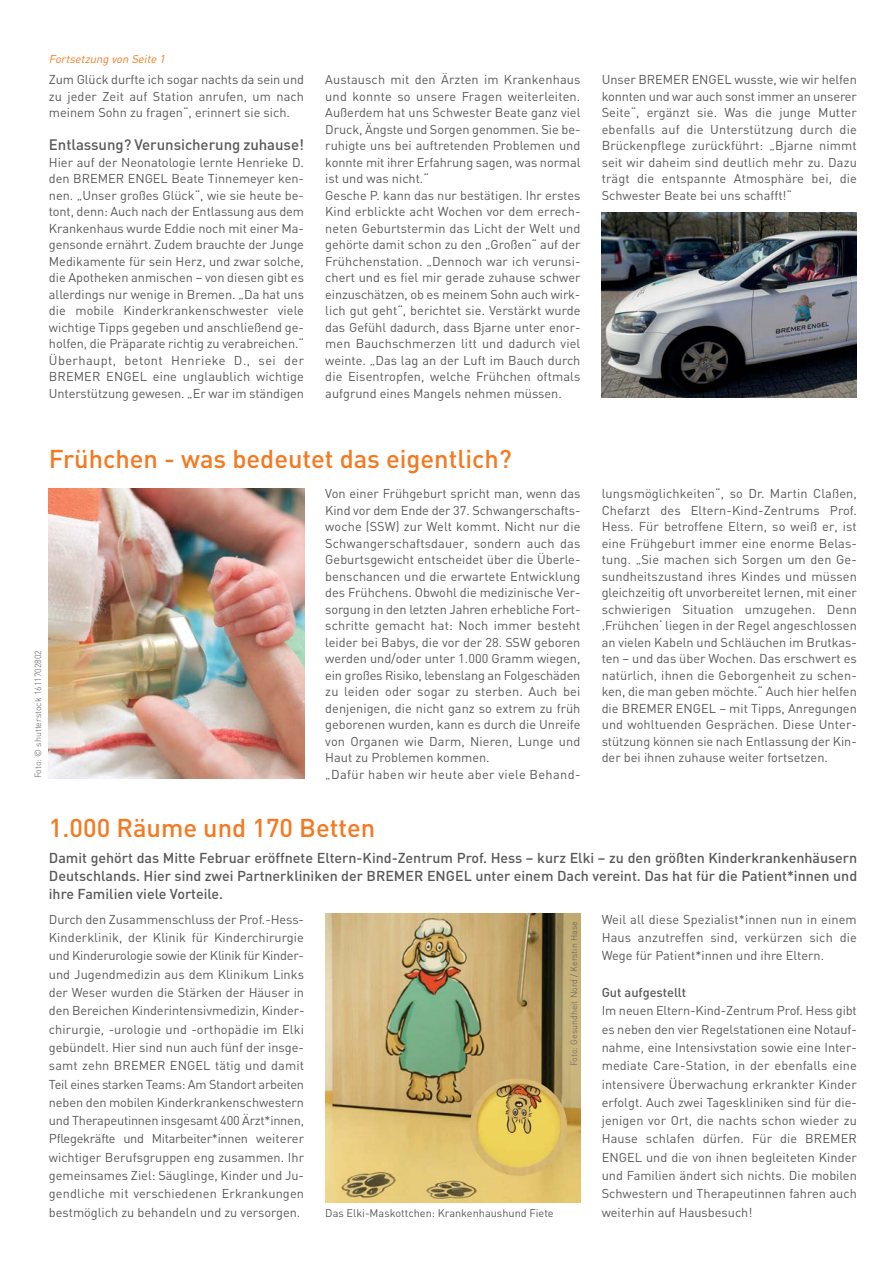
<style>
.page{position:relative;width:893px;height:1263px;background:#fff}
.page>*{position:absolute;margin:0;border:0;box-sizing:border-box;transform-origin:0 0}
.t1{font:500 25.5px "DIN";color:#f47920}
.t2{font:500 15px "DIN";letter-spacing:-.005em;color:#58595b}
.t3{font:500 14.25px/18px "DIN";color:#58595b;text-align:justify}
.t4{font:12.75px/16.5px "DIN";color:#58595b;text-align:justify}
.t5{font:500 12.75px "DIN";color:#58595b}
.t6{font:italic 11.25px "DIN";color:#f47920}
.t7{font:10.95px "DIN";color:#58595b}
.t8{font:300 8.85px "DIN";color:#58595b}
</style>
<div class="page">
<img style="left:325px;top:914px;width:255px;height:289px">
<img style="left:49px;top:489px;width:255px;height:289px">
<img style="left:602px;top:212px;width:255px;height:186px">
<img style="left:470px;top:1078px;width:97px;height:98px;border-radius:50%">
<p class="t6" style="left:49px;top:52px;width:121px">Fortsetzung von Seite 1</p>
<p class="t4" style="left:49px;top:71px;width:257px">Zum Glück durfte ich sogar nachts da sein und zu jeder Zeit auf Station anrufen, um nach meinem Sohn zu fragen“, erinnert sie sich.</p>
<p class="t2" style="left:49px;top:140px;width:257px">Entlassung? Verunsicherung zuhause!</p>
<p class="t4" style="left:49px;top:154px;width:257px">Hier auf der Neonatologie lernte Henrieke D. den BREMER ENGEL Beate Tinnemeyer ken&shy;nen. „Unser großes Glück“, wie sie heute be&shy;tont, denn: Auch nach der Entlassung aus dem Krankenhaus wurde Eddie noch mit einer Ma&shy;gensonde ernährt. Zudem brauchte der Junge Medikamente für sein Herz, und zwar solche, die Apotheken anmischen – von diesen gibt es allerdings nur wenige in Bremen. „Da hat uns die mobile Kinderkrankenschwester viele wichtige Tipps gegeben und anschließend ge&shy;holfen, die Präparate richtig zu verabreichen.“ Überhaupt, betont Henrieke D., sei der BREMER ENGEL eine unglaublich wichtige Unterstützung gewesen. „Er war im ständigen</p>
<p class="t4" style="left:325px;top:71px;width:257px;text-align:left">Austausch mit den Ärzten im Krankenhaus und konnte so unsere Fragen weiterleiten.<br>Außerdem hat uns Schwester Beate ganz viel Druck, Ängste und Sorgen genommen. Sie be&shy;ruhigte uns bei auftretenden Problemen und konnte mit ihrer Erfahrung sagen, was normal ist und was nicht.“<br>Gesche P. kann das nur bestätigen. Ihr erstes Kind erblickte acht Wochen vor dem errech&shy;neten Geburtstermin das Licht der Welt und gehörte damit schon zu den „Großen“ auf der Frühchenstation. „Dennoch war ich verunsi&shy;chert und es fiel mir gerade zuhause schwer einzuschätzen, ob es meinem Sohn auch wirk&shy;lich gut geht“, berichtet sie. Verstärkt wurde das Gefühl dadurch, dass Bjarne unter enor&shy;men Bauchschmerzen litt und dadurch viel weinte. „Das lag an der Luft im Bauch durch die Eisentropfen, welche Frühchen oftmals aufgrund eines Mangels nehmen müssen.</p>
<p class="t4" style="left:602px;top:71px;width:257px">Unser BREMER ENGEL wusste, wie wir helfen konnten und war auch sonst immer an unserer Seite“, ergänzt sie. Was die junge Mutter ebenfalls auf die Unterstützung durch die Brückenpflege zurückführt: „Bjarne nimmt seit wir daheim sind deutlich mehr zu. Dazu trägt die entspannte Atmosphäre bei, die Schwester Beate bei uns schafft!“</p>
<p class="t8" style="left:35px;top:778px;width:130px;rotate:-90deg">Foto: © shutterstock 1611702802</p>
<h1 class="t1" style="left:49px;top:450px;width:464px">Frühchen - was bedeutet das eigentlich?</h1>
<p class="t4" style="left:325px;top:485px;width:257px;text-align:left">Von einer Frühgeburt spricht man, wenn das Kind vor dem Ende der 37. Schwangerschafts&shy;woche (SSW) zur Welt kommt. Nicht nur die Schwangerschaftsdauer, sondern auch das Geburtsgewicht entscheidet über die Überle&shy;benschancen und die erwartete Entwicklung des Frühchens. Obwohl die medizinische Ver&shy;sorgung in den letzten Jahren erhebliche Fort&shy;schritte gemacht hat: Noch immer besteht leider bei Babys, die vor der 28. SSW geboren werden und/oder unter 1.000 Gramm wiegen, ein großes Risiko, lebenslang an Folgeschäden zu leiden oder sogar zu sterben. Auch bei denjenigen, die nicht ganz so extrem zu früh geborenen wurden, kann es durch die Unreife von Organen wie Darm, Nieren, Lunge und Haut zu Problemen kommen.<br>„Dafür haben wir heute aber viele Behand-</p>
<p class="t4" style="left:602px;top:485px;width:257px">lungsmöglichkeiten“, so Dr. Martin Claßen, Chefarzt des Eltern-Kind-Zentrums Prof.<br>Hess. Für betroffene Eltern, so weiß er, ist eine Frühgeburt immer eine enorme Belas&shy;tung. „Sie machen sich Sorgen um den Ge&shy;sundheitszustand ihres Kindes und müssen gleichzeitig oft unvorbereitet lernen, mit einer schwierigen Situation umzugehen. Denn ‚Frühchen‘ liegen in der Regel angeschlossen an vielen Kabeln und Schläuchen im Brutkas&shy;ten – und das über Wochen. Das erschwert es natürlich, ihnen die Geborgenheit zu schen&shy;ken, die man geben möchte.“ Auch hier helfen die BREMER ENGEL – mit Tipps, Anregungen und wohltuenden Gesprächen. Diese Unter&shy;stützung können sie nach Entlassung der Kin&shy;der bei ihnen zuhause weiter fortsetzen.</p>
<h1 class="t1" style="left:49px;top:819px;width:328px">1.000 Räume und 170 Betten</h1>
<p class="t3" style="left:49px;top:851px;width:810px">Damit gehört das Mitte Februar eröffnete Eltern-Kind-Zentrum Prof. Hess – kurz Elki – zu den größten Kinderkrankenhäusern Deutschlands. Hier sind zwei Partnerkliniken der BREMER ENGEL unter einem Dach vereint. Das hat für die Patient*innen und ihre Familien viele Vorteile.</p>
<p class="t4" style="left:49px;top:910px;width:257px;line-height:18.3px">Durch den Zusammenschluss der Prof.-Hess-Kinderklinik, der Klinik für Kinderchirurgie und Kinderurologie sowie der Klinik für Kinder&shy;und Jugendmedizin aus dem Klinikum Links der Weser wurden die Stärken der Häuser in den Bereichen Kinderintensivmedizin, Kinder&shy;chirurgie, -urologie und -orthopädie im Elki gebündelt. Hier sind nun auch fünf der insge&shy;samt zehn BREMER ENGEL tätig und damit Teil eines starken Teams: Am Standort arbeiten neben den mobilen Kinderkrankenschwestern und Therapeutinnen insgesamt 400 Ärzt*innen, Pflegekräfte und Mitarbeiter*innen weiterer wichtiger Berufsgruppen eng zusammen. Ihr gemeinsames Ziel: Säuglinge, Kinder und Ju&shy;gendliche mit verschiedenen Erkrankungen bestmöglich zu behandeln und zu versorgen.</p>
<p class="t8" style="left:571px;top:1066px;width:146px;rotate:-90deg">Foto: Gesundheit Nord / Kerstin Hase</p>
<p class="t7" style="left:325px;top:1206px;width:230px">Das Elki-Maskottchen: Krankenhaushund Fiete</p>
<p class="t4" style="left:602px;top:910px;width:257px;line-height:18.3px">Weil all diese Spezialist*innen nun in einem Haus anzutreffen sind, verkürzen sich die Wege für Patient*innen und ihre Eltern.</p>
<p class="t5" style="left:602px;top:988px;width:86px">Gut aufgestellt</p>
<p class="t4" style="left:602px;top:1001px;width:257px;line-height:18.3px">Im neuen Eltern-Kind-Zentrum Prof. Hess gibt es neben den vier Regelstationen eine Notauf&shy;nahme, eine Intensivstation sowie eine Inter&shy;mediate Care-Station, in der ebenfalls eine intensivere Überwachung erkrankter Kinder erfolgt. Auch zwei Tageskliniken sind für die&shy;jenigen vor Ort, die nachts schon wieder zu Hause schlafen dürfen. Für die BREMER ENGEL und die von ihnen begleiteten Kinder und Familien ändert sich nichts. Die mobilen Schwestern und Therapeutinnen fahren auch weiterhin auf Hausbesuch!</p>
</div>
